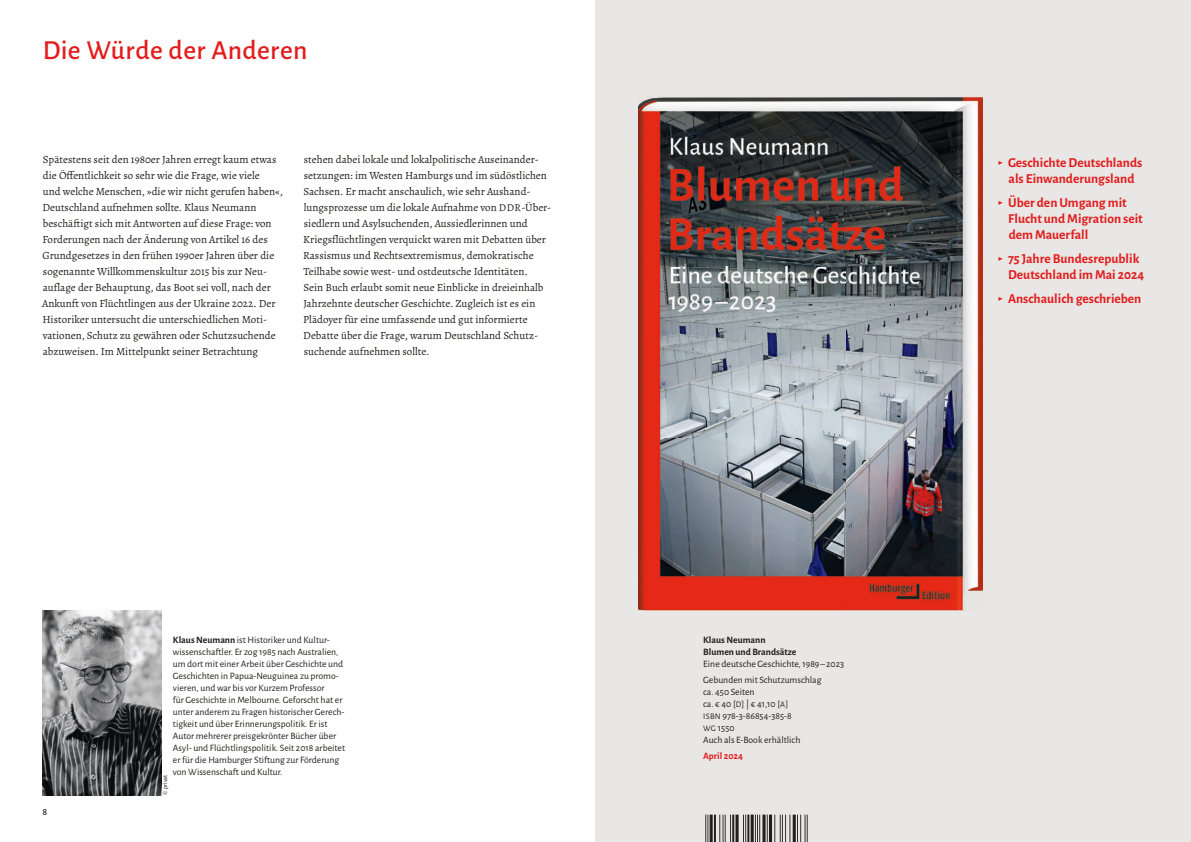
<style>
.page{position:relative;width:1191px;height:842px;background:#fff}
.page>*{position:absolute;margin:0;border:0;box-sizing:border-box;transform-origin:0 0}
.t1{font:500 27.5px "Alegreya Sans";letter-spacing:.01em;color:#e21d1d}
.t2{font:700 13.6px/16px "Alegreya Sans";color:#e21d1d}
.t3{font:11px/16px "Alegreya";color:#21201c}
.t4{font:500 10px "Alegreya Sans";color:#21201c}
.t5{font:9.8px/12px "Alegreya Sans";color:#21201c}
.t6{font:700 9.8px/12px "Alegreya Sans";color:#21201c}
.t7{font:700 9.8px "Alegreya Sans";color:#e21d1d}
.t8{font:6.5px "Alegreya Sans";color:#21201c}
.s1{font-size:10.5px}
.s2{font-weight:700}
.s3{font-size:8.5px}
</style>
<div class="page">
<div style="left:595px;top:0;width:596px;height:842px;background:#e8e7e5"></div>
<svg style="left:705px;top:815px;width:102px;height:27px"></svg>
<img style="left:43px;top:611px;width:119px;height:184px">
<img style="left:638px;top:97px;width:344px;height:513px">
<h1 class="t1" style="left:43px;top:33px;width:266px">Die Würde der Anderen</h1>
<p class="t3" style="left:42px;top:151px;width:242px">Spätestens seit den 1980er Jahren erregt kaum etwas die Öffentlichkeit so sehr wie die Frage, wie viele<br>und welche Menschen, »die wir nicht gerufen haben«, Deutschland aufnehmen sollte. Klaus Neumann beschäftigt sich mit Antworten auf diese Frage: von Forderungen nach der Änderung von Artikel 16 des Grund gesetzes in den frühen 1990er Jahren über die soge nannte Willkommenskultur 2015 bis zur Neu - auf lage der Behauptung, das Boot sei voll, nach der Ankunft von Flüchtlingen aus der Ukraine 2022. Der Historiker untersucht die unterschiedlichen Moti&shy;vationen, Schutz zu gewähren oder Schutzsuchende abzuweisen. Im Mittelpunkt seiner Betrachtung</p>
<p class="t3" style="left:303px;top:151px;width:250px">stehen dabei lokale und lokalpolitische Auseinander&shy;setzungen: im Westen Hamburgs und im südöstlichen Sachsen. Er macht anschaulich, wie sehr Aushand&shy;lungsprozesse um die lokale Aufnahme von <span class="s1">DDR</span>-Über&shy;siedlern und Asyl suchenden, Aussiedlerinnen und Kriegsflüchtlingen verquickt waren mit Debatten über Rassismus und Rechtsextremismus, demokratische Teilhabe sowie west- und ostdeutsche Identitäten.<br>Sein Buch erlaubt somit neue Einblicke in dreieinhalb Jahrzehnte deutscher Geschichte. Zugleich ist es ein Plädoyer für eine umfassende und gut informierte Debatte über die Frage, warum Deutschland Schutz&shy;suchende aufnehmen sollte.</p>
<p class="t4" style="left:43px;top:805px;width:6px">8</p>
<p class="t5" style="left:173px;top:634px;width:174px"><span class="s2">Klaus Neumann</span> ist Historiker und Kultur&shy;wissenschaftler. Er zog 1985 nach Australien, um dort mit einer Arbeit über Geschichte und Geschichten in Papua-Neuguinea zu promo&shy;vieren, und war bis vor Kurzem Professor<br>für Geschichte in Melbourne. Geforscht hat er unter anderem zu Fragen historischer Gerech&shy;tigkeit und über Erinnerungspolitik. Er ist Autor mehrerer preisgekrönter Bücher über Asyl- und Flüchtlingspolitik. Seit 2018 arbeitet er für die Hamburger Stiftung zur Förderung von Wissenschaft und Kultur.</p>
<p class="t8" style="left:162px;top:795px;width:22px;rotate:-90deg">© privat</p>
<p class="t6" style="left:703px;top:633px;width:95px">Klaus Neumann<br>Blumen und Brandsätze</p>
<p class="t5" style="left:703px;top:656px;width:142px;line-height:16px">Eine deutsche Geschichte, 1989 – 2023<br>Gebunden mit Schutzumschlag</p>
<p class="t5" style="left:703px;top:686px;width:99px">ca. 450 Seiten<br>ca. € 40 [<span class="s3">D</span>] | € 41,10 [<span class="s3">A</span>]<br><span class="s3">ISBN</span> 978-3-86854-385-8<br><span class="s3">WG</span> 1550<br>Auch als E-Book erhältlich</p>
<p class="t7" style="left:703px;top:750px;width:41px">April 2024</p>
<p class="t2" style="left:997px;top:154px;width:146px;text-align:center">▶ Geschichte Deutschlands als Einwanderungsland</p>
<p class="t2" style="left:1008px;top:194px;width:136px;text-indent:-11px">▶ Über den Umgang mit<br>Flucht und Migration seit dem Mauerfall</p>
<p class="t2" style="left:1008px;top:250px;width:138px;text-indent:-11px">▶ 75 Jahre Bundesrepublik<br>Deutschland im Mai 2024</p>
<p class="t2" style="left:997px;top:290px;width:145px">▶ Anschaulich geschrieben</p>
</div>
